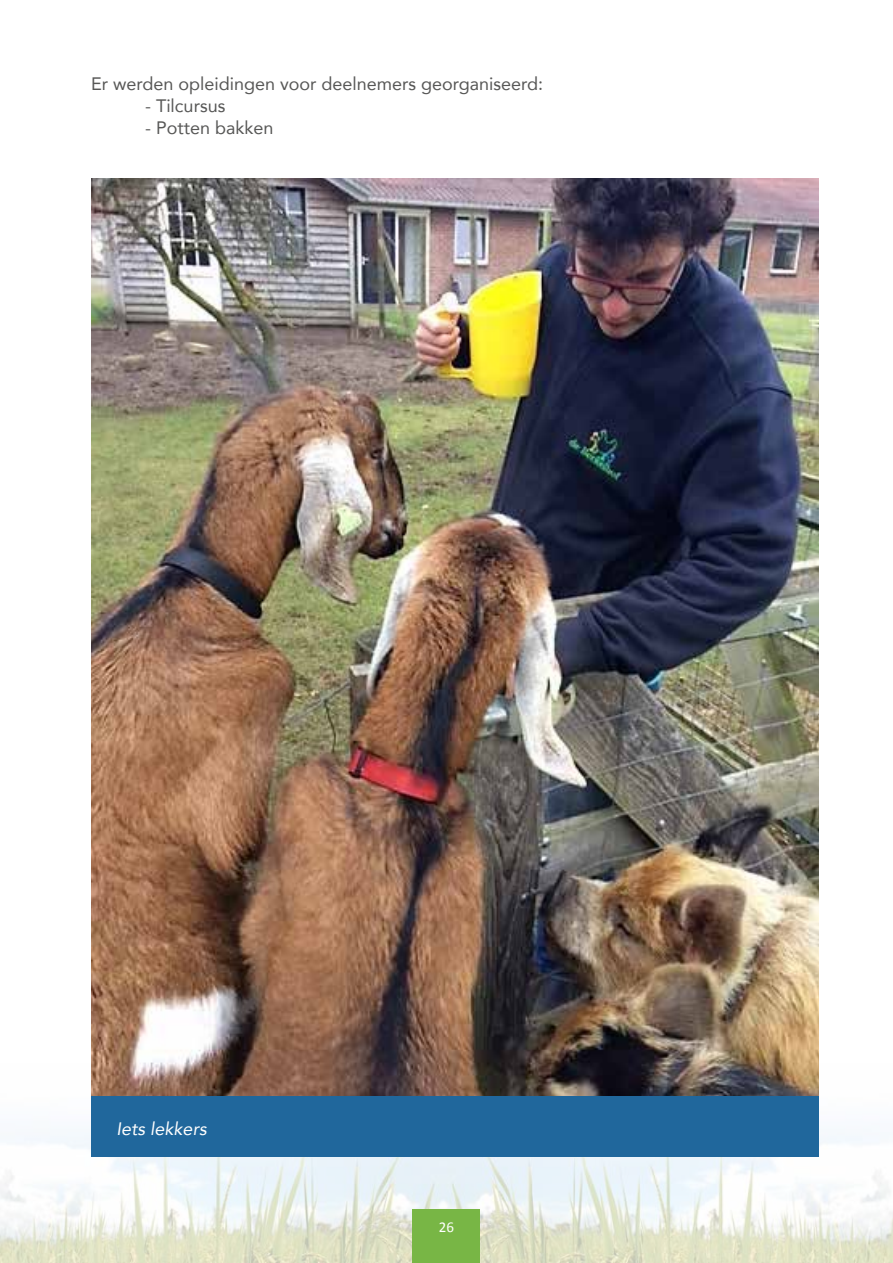
<style>
.page{position:relative;width:893px;height:1263px;background:#fff}
.page>*{position:absolute;margin:0;border:0;box-sizing:border-box;transform-origin:0 0}
.t1{font:18px "Avenir";color:#575756}
.t2{font:italic 18px "Avenir";color:#fff}
.t3{font:15px "Calibri";color:#fff}
</style>
<div class="page">
<img style="left:0;top:1064px;width:893px;height:199px">
<div style="left:413px;top:1210px;width:67px;height:53px;background:#78b645"></div>
<div style="left:91px;top:911px;width:727px;height:246px;background:#20679c"></div>
<img style="left:91px;top:179px;width:727px;height:917px">
<p class="t1" style="left:91px;top:70px;width:454px">Er werden opleidingen voor deelnemers georganiseerd:</p>
<p class="t1" style="left:145px;top:91px;width:82px">- Tilcursus</p>
<p class="t1" style="left:145px;top:113px;width:130px">- Potten bakken</p>
<p class="t2" style="left:117px;top:1118px;width:92px">Iets lekkers</p>
<p class="t3" style="left:439px;top:1217px;width:17px">26</p>
</div>
